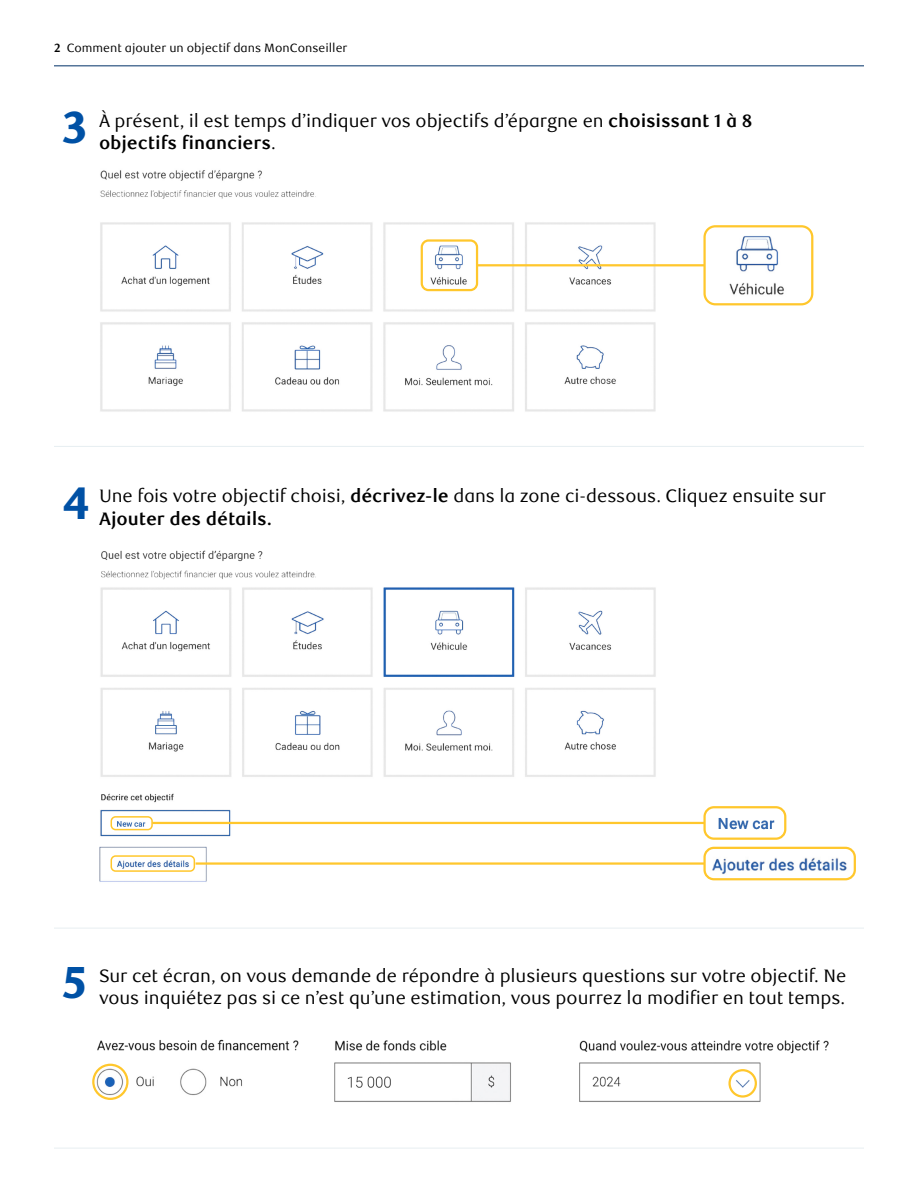
<style>
.page{position:relative;width:918px;height:1188px;background:#fff}
.page>*{position:absolute;margin:0;border:0;box-sizing:border-box;transform-origin:0 0}
.t1{font:800 45px "RBC Text";color:#0051a5}
.t2{font:18px/22.5px "RBC Text";letter-spacing:-.005em;color:#000}
.t3{font:12px "RBC Text";color:#000}
.s1{font-weight:700}
</style>
<div class="page">
<hr style="left:54px;top:66px;width:810px;height:1px;background:#003168">
<img style="left:92px;top:1063px;width:150px;height:37px">
<img style="left:97px;top:1039px;width:202px;height:11px">
<img style="left:579px;top:1040px;width:250px;height:62px">
<img style="left:99px;top:587px;width:562px;height:295px">
<hr style="left:54px;top:1148px;width:810px;height:1px;background:#e7eef1">
<hr style="left:54px;top:446px;width:810px;height:1px;background:#e7eef1">
<hr style="left:54px;top:928px;width:810px;height:1px;background:#e7eef1">
<img style="left:100px;top:170px;width:561px;height:242px">
<img style="left:706px;top:228px;width:106px;height:76px">
<div style="left:703px;top:225px;width:110px;height:80px;border:2px solid #ffc72c;border-radius:11px"></div>
<div style="left:421px;top:239px;width:57px;height:52px;border:2px solid #ffc72c;border-radius:7px"></div>
<div style="left:111px;top:855px;width:84px;height:17px;border:2px solid #ffc72c;border-radius:4px"></div>
<div style="left:111px;top:816px;width:42px;height:14px;border:2px solid #ffc72c;border-radius:4px"></div>
<hr style="left:477px;top:264px;width:228px;height:2px;background:#ffc72c">
<hr style="left:196px;top:862px;width:509px;height:3px;background:#ffc72c">
<hr style="left:152px;top:822px;width:553px;height:2px;background:#ffc72c">
<img style="left:706px;top:850px;width:147px;height:27px">
<div style="left:703px;top:847px;width:153px;height:33px;border:2px solid #ffc72c;border-radius:9px"></div>
<img style="left:706px;top:809px;width:77px;height:28px">
<div style="left:703px;top:806px;width:83px;height:34px;border:2px solid #ffc72c;border-radius:9px"></div>
<div style="left:92px;top:1064px;width:37px;height:36px;border:2px solid #ffc72c;border-radius:50%"></div>
<div style="left:728px;top:1069px;width:29px;height:29px;border:2px solid #ffc72c;border-radius:50%"></div>
<img style="left:101px;top:550px;width:215px;height:30px">
<img style="left:334px;top:1040px;width:118px;height:62px">
<img style="left:452px;top:1062px;width:59px;height:40px">
<p class="t3" style="left:54px;top:41px;width:295px"><span class="s1">2</span> Comment ajouter un objectif dans MonConseiller</p>
<p class="t1" style="left:62px;top:101px;width:27px">3</p>
<p class="t2" style="left:99px;top:110px;width:655px">À présent, il est temps d’indiquer vos objectifs d’épargne en <span class="s1">choisissant 1 à 8 objectifs financiers</span>.</p>
<p class="t1" style="left:62px;top:476px;width:30px">4</p>
<p class="t2" style="left:99px;top:485px;width:729px">Une fois votre objectif choisi, <span class="s1">décrivez-le</span> dans la zone ci-dessous. Cliquez ensuite sur<br><span class="s1">Ajouter des détails.</span></p>
<p class="t1" style="left:62px;top:955px;width:27px">5</p>
<p class="t2" style="left:99px;top:965px;width:749px">Sur cet écran, on vous demande de répondre à plusieurs questions sur votre objectif. Ne vous inquiétez pas si ce n’est qu’une estimation, vous pourrez la modifier en tout temps.</p>
</div>
